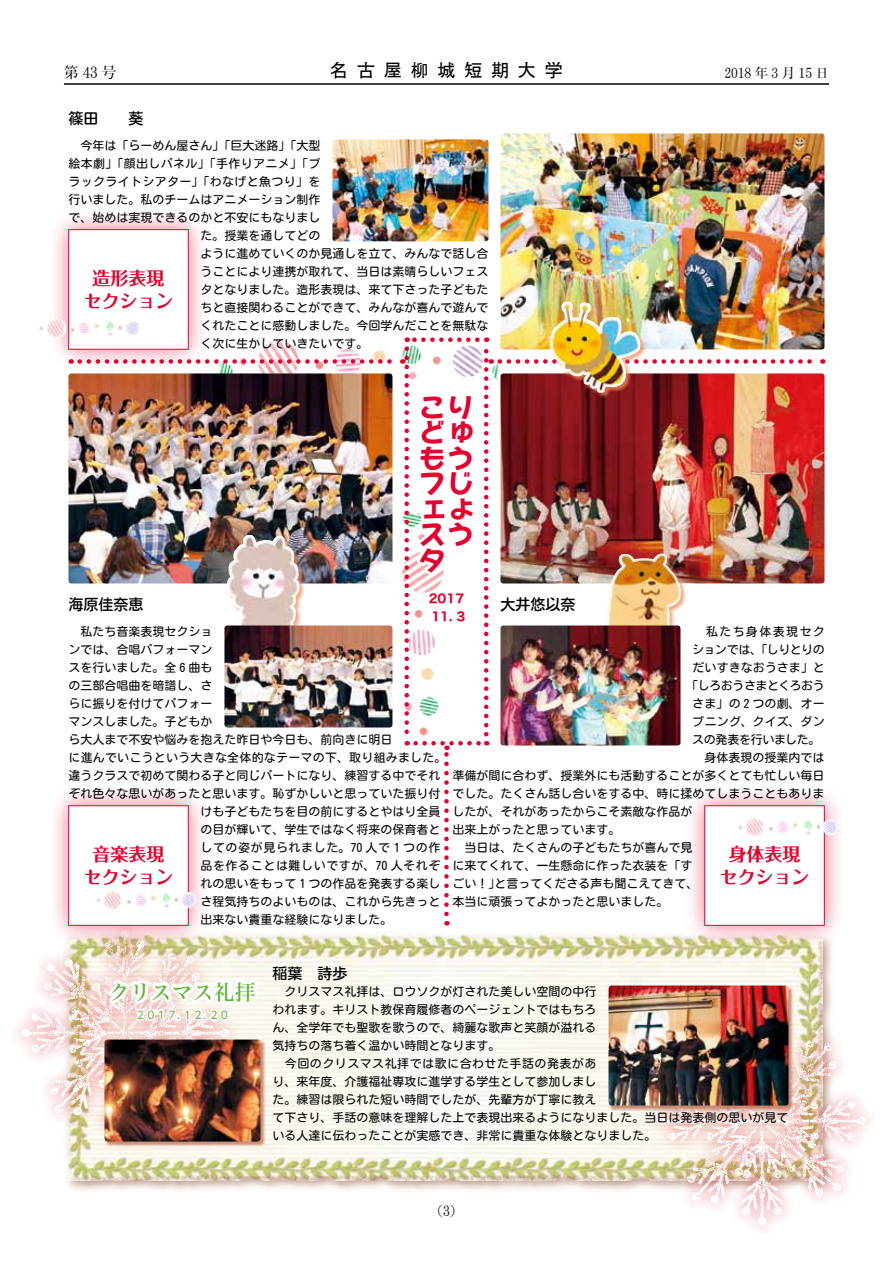
<style>
.page{position:relative;width:893px;height:1263px;background:#fff}
.page>*{position:absolute;margin:0;border:0;box-sizing:border-box;transform-origin:0 0}
.t1{font:700 25.5px/25.5px "Happy N Std";color:#e6002e;text-align:justify}
.t2{font:21px "Hira Min Std W5";color:#5cb531}
.t3{font:700 18px/22.5px "Folk Pro";color:#e6002e;text-align:center}
.t4{font:18px "Motoya Gothic W3 90 msp RKSJ H";letter-spacing:.49em;color:#000}
.t5{font:15px "Motoya Maru W4 90 msp RKSJ H";color:#000}
.t6{font:15px "Motoya Mincho W3 90 msp RKSJ H";color:#000}
.t7{font:13.5px "Motoya Mincho W3 90 msp RKSJ H";letter-spacing:.25em;color:#000}
.t8{font:12px/18px "Motoya Maru W3 90 msp RKSJ H";color:#000}
.t9{font:12px "Motoya Maru W3 90 msp RKSJ H";letter-spacing:.03em;color:#000}
.t10{font:12px "Motoya Maru W3 90 msp RKSJ H";letter-spacing:.05em;color:#000}
.t11{font:12px "Motoya Maru W3 90 msp RKSJ H";letter-spacing:.02em;color:#000}
.t12{font:12px "Hira Kaku Std W7";color:#e6002e}
.t13{font:10.5px "UD Shin Go NT Pro";color:#5cb531}
</style>
<div class="page">
<hr style="left:64px;top:83px;width:765px;height:2px;background:#000">
<svg style="left:500px;top:359px;width:323px;height:5px"></svg>
<div style="left:62px;top:931px;width:773px;height:262px;background:#9e6b50;opacity:.75"></div>
<img style="left:66px;top:934px;width:756px;height:246px">
<div style="left:7px;top:916px;width:233px;height:233px;background:#d0121b;opacity:.5"></div>
<div style="left:644px;top:1003px;width:233px;height:234px;background:#d0121b;opacity:.5"></div>
<svg style="left:658px;top:1018px;width:208px;height:207px"></svg>
<img style="left:500px;top:373px;width:324px;height:210px">
<img style="left:332px;top:139px;width:156px;height:102px">
<img style="left:500px;top:133px;width:324px;height:216px">
<img style="left:68px;top:373px;width:12px;height:210px">
<div style="left:608px;top:985px;width:186px;height:126px;background:#b46848;opacity:.75"></div>
<img style="left:608px;top:985px;width:180px;height:120px">
<div style="left:104px;top:1039px;width:162px;height:108px;background:#b46848;opacity:.75"></div>
<img style="left:104px;top:1137px;width:156px;height:4px">
<div style="left:607px;top:553px;width:79px;height:81px;background:#f18f60;opacity:.75"></div>
<img style="left:607px;top:554px;width:73px;height:71px">
<img style="left:500px;top:625px;width:180px;height:120px">
<div style="left:550px;top:301px;width:96px;height:97px;background:#f18f60;opacity:.75"></div>
<img style="left:550px;top:302px;width:71px;height:91px">
<div style="left:47px;top:208px;width:161px;height:161px;background:#e60033;opacity:.58"></div>
<div style="left:68px;top:229px;width:120px;height:120px;background:#fff;border:1px solid #e6002e"></div>
<div style="left:47px;top:784px;width:161px;height:161px;background:#e60033;opacity:.58"></div>
<div style="left:68px;top:805px;width:120px;height:120px;background:#fff;border:1px solid #e6002e"></div>
<div style="left:683px;top:784px;width:161px;height:161px;background:#e60033;opacity:.58"></div>
<div style="left:704px;top:805px;width:120px;height:120px;background:#fff;border:1px solid #e6002e"></div>
<img style="left:21px;top:930px;width:240px;height:207px">
<img style="left:80px;top:337px;width:412px;height:577px">
<img style="left:47px;top:318px;width:84px;height:20px">
<img style="left:103px;top:890px;width:84px;height:20px">
<img style="left:746px;top:817px;width:83px;height:20px">
<p class="t6" style="left:64px;top:64px;width:54px">第43号</p>
<h3 class="t4" style="left:330px;top:61px;width:234px">名古屋柳城短期大学</h3>
<p class="t7" style="left:724px;top:66px;width:106px">2018年3月15日</p>
<p class="t5" style="left:68px;top:111px;width:77px">篠田　　葵</p>
<p class="t8" style="left:68px;top:136px;width:254px">　今年は「らーめん屋さん」「巨大迷路」「大型</p>
<p class="t9" style="left:68px;top:157px;width:254px">絵本劇」「顔出しパネル」「手作りアニメ」「ブ</p>
<p class="t9" style="left:68px;top:175px;width:254px">ラックライトシアター」「わなげと魚つり」を</p>
<p class="t8" style="left:68px;top:190px;width:254px">行いました。私のチームはアニメーション制作</p>
<p class="t8" style="left:68px;top:208px;width:254px">で、始めは実現できるのかと不安にもなりまし</p>
<p class="t8" style="left:200px;top:226px;width:121px">た。授業を通してどの</p>
<p class="t8" style="left:200px;top:244px;width:290px">ように進めていくのか見通しを立て、みんなで話し合</p>
<p class="t8" style="left:200px;top:262px;width:290px">うことにより連携が取れて、当日は素晴らしいフェス</p>
<p class="t8" style="left:200px;top:280px;width:290px">タとなりました。造形表現は、来て下さった子どもた</p>
<p class="t8" style="left:200px;top:298px;width:290px">ちと直接関わることができて、みんなが喜んで遊んで</p>
<p class="t8" style="left:200px;top:316px;width:290px">くれたことに感動しました。今回学んだことを無駄な</p>
<p class="t8" style="left:200px;top:334px;width:169px">く次に生かしていきたいです。</p>
<h3 class="t3" style="left:83px;top:264px;width:92px">造形表現セクション</h3>
<h1 class="t1" style="left:419px;top:392px;width:55px">こりどゅもうフじェょスうタ</h1>
<p class="t12" style="left:429px;top:589px;width:37px">2017</p>
<p class="t12" style="left:431px;top:607px;width:36px">11. 3</p>
<p class="t5" style="left:68px;top:597px;width:77px">海原佳奈恵</p>
<p class="t8" style="left:68px;top:622px;width:325px">　私たち音楽表現セクショ<br>ンでは、合唱パフォーマン<br>スを行いました。全 6 曲も<br>の三部合唱曲を暗譜し、さ<br>らに振りを付けてパフォー<br>マンスしました。子どもか<br>ら大人まで不安や悩みを抱えた昨日や今日も、前向きに明日</p>
<p class="t5" style="left:500px;top:597px;width:76px">大井悠以奈</p>
<p class="t8" style="left:686px;top:622px;width:140px;text-align:center">　私たち身体表現セクションでは、「しりとりのだいすきなおうさま」と「しろおうさまとくろおうさま」の 2 つの劇、オープニング、クイズ、ダンスの発表を行いました。　身体表現の授業内では</p>
<p class="t11" style="left:68px;top:751px;width:380px">に進んでいこうという大きな全体的なテーマの下、取り組みました。</p>
<p class="t8" style="left:68px;top:766px;width:373px">違うクラスで初めて関わる子と同じパートになり、練習する中でそれ</p>
<p class="t8" style="left:68px;top:784px;width:373px">ぞれ色々な思いがあったと思います。恥ずかしいと思っていた振り付</p>
<p class="t8" style="left:200px;top:802px;width:242px">けも子どもたちを目の前にするとやはり全員</p>
<p class="t8" style="left:200px;top:820px;width:242px">の目が輝いて、学生ではなく将来の保育者と</p>
<p class="t10" style="left:200px;top:841px;width:241px">しての姿が見られました。70 人で１つの作</p>
<p class="t10" style="left:200px;top:859px;width:241px">品を作ることは難しいですが、70 人それぞ</p>
<p class="t8" style="left:200px;top:874px;width:242px">れの思いをもって１つの作品を発表する楽し</p>
<p class="t8" style="left:200px;top:892px;width:242px">さ程気持ちのよいものは、これから先きっと</p>
<p class="t8" style="left:200px;top:910px;width:194px">出来ない貴重な経験になりました。</p>
<p class="t8" style="left:452px;top:766px;width:374px">準備が間に合わず、授業外にも活動することが多くとても忙しい毎日でした。たくさん話し合いをする中、時に揉めてしまうこともありましたが、それがあったからこそ素敵な作品が<br>出来上がったと思っています。<br>　当日は、たくさんの子どもたちが喜んで見<br>に来てくれて、一生懸命に作った衣装を「す<br>ごい！」と言ってくださる声も聞こえてきて、<br>本当に頑張ってよかったと思いました。</p>
<h3 class="t3" style="left:83px;top:840px;width:92px">音楽表現セクション</h3>
<h3 class="t3" style="left:719px;top:840px;width:92px">身体表現セクション</h3>
<h2 class="t2" style="left:109px;top:976px;width:148px">クリスマス礼拝</h2>
<p class="t13" style="left:135px;top:1006px;width:96px">２０１７．１２．２０</p>
<p class="t5" style="left:272px;top:966px;width:76px">稲葉　詩歩</p>
<p class="t8" style="left:272px;top:982px;width:518px">　クリスマス礼拝は、ロウソクが灯された美しい空間の中行<br>われます。キリスト教保育履修者のページェントではもちろ<br>ん、全学年でも聖歌を歌うので、綺麗な歌声と笑顔が溢れる<br>気持ちの落ち着く温かい時間となります。<br>　今回のクリスマス礼拝では歌に合わせた手話の発表があ<br>り、来年度、介護福祉専攻に進学する学生として参加しまし<br>た。練習は限られた短い時間でしたが、先輩方が丁寧に教え<br>て下さり、手話の意味を理解した上で表現出来るようになりました。当日は発表側の思いが見ている人達に伝わったことが実感でき、非常に貴重な体験となりました。</p>
<p class="t7" style="left:430px;top:1203px;width:35px">（3）</p>
</div>
